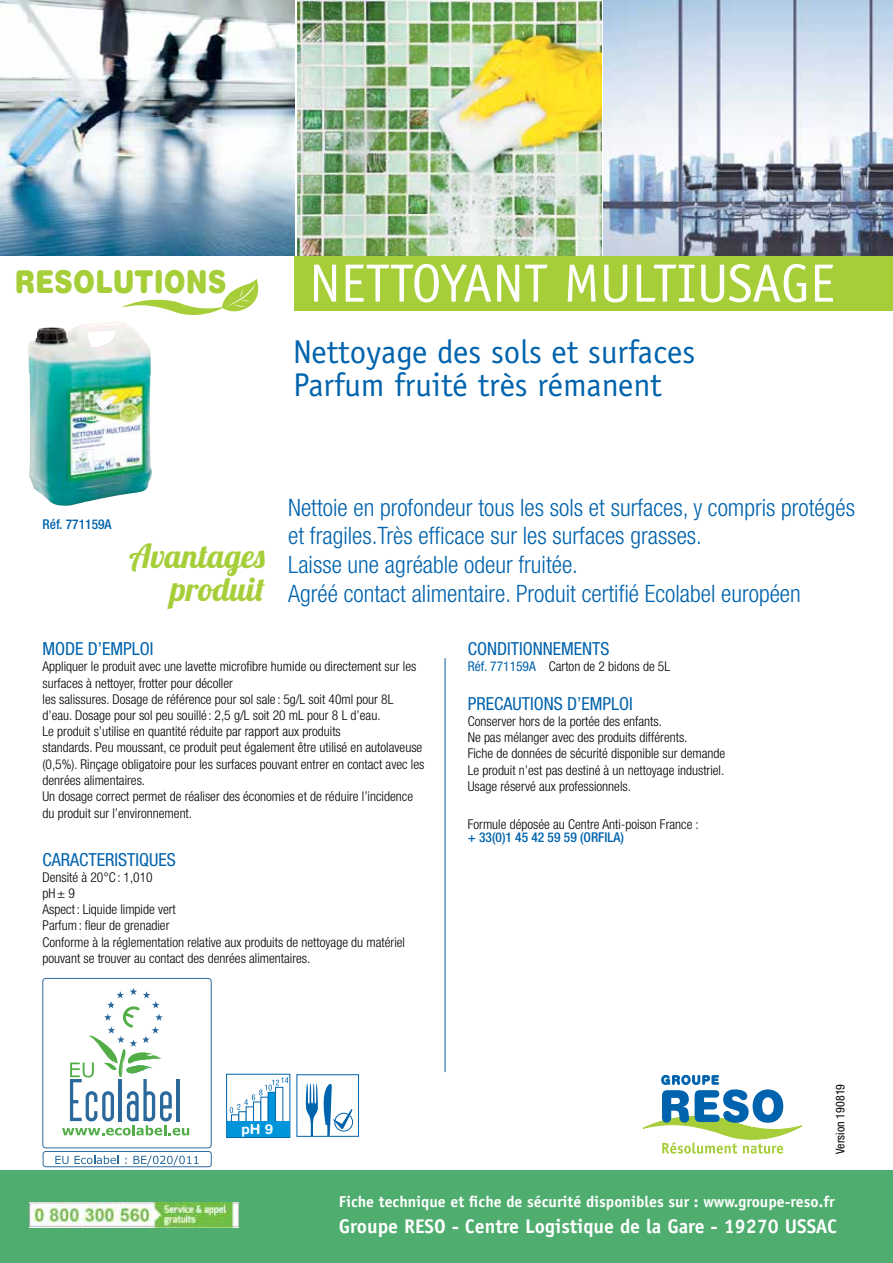
<style>
.page{position:relative;width:893px;height:1263px;background:#fff}
.page>*{position:absolute;margin:0;border:0;box-sizing:border-box;transform-origin:0 0}
.t1{font:54px "Officina Sans";color:#fff}
.t2{font:33px/33px "Officina Sans";color:#0063ad}
.t3{font:33px/33px "Lobster 1.4";color:#a6ce39;text-align:right}
.t4{font:900 31.5px "Helvetica Rounded";color:#a6ce39;scale:.84 1}
.t5{font:300 condensed 24px/28.8px "Helvetica Neue LT";color:#0063ad}
.t6{font:700 19.8px "Officina Sans";color:#fff}
.t7{font:condensed 18px "Helvetica Neue LT";color:#0063ad}
.t8{font:700 15.75px "Officina Sans";color:#fff}
.t9{font:700 13.8px "Helvetica Rounded";color:#fff}
.t10{font:300 condensed 13.5px/16.2px "Helvetica Neue LT";color:#000}
.t11{font:500 condensed 13.5px "Helvetica Neue";color:#0063ad}
.t12{font:condensed 12px "Helvetica Neue LT";color:#000}
.s1{font-weight:400;color:#0063ad}
</style>
<div class="page">
<img style="left:604px;top:0;width:289px;height:255px">
<div style="left:0;top:1170px;width:893px;height:93px;background:#4fad6f"></div>
<svg style="left:643px;top:1075px;width:160px;height:78px"></svg>
<hr style="left:445px;top:658px;width:1px;height:414px;background:#0063ad">
<img style="left:0;top:0;width:295px;height:255px">
<img style="left:298px;top:0;width:304px;height:256px">
<svg style="left:121px;top:279px;width:138px;height:36px"></svg>
<div style="left:297px;top:1074px;width:62px;height:63px;background:#fff;border:1px solid #0063ad"></div>
<svg style="left:306px;top:1083px;width:47px;height:53px"></svg>
<div style="left:295px;top:256px;width:598px;height:54px;background:#a6ce39"></div>
<div style="left:226px;top:1074px;width:64px;height:64px;border:1px solid #0063ad"></div>
<div style="left:231px;top:1114px;width:8px;height:16px;border:1px solid #0066ae"></div>
<div style="left:253px;top:1102px;width:8px;height:29px;border:1px solid #0066ae"></div>
<div style="left:268px;top:1092px;width:7px;height:39px;background:#0095da"></div>
<div style="left:268px;top:1092px;width:8px;height:39px;border:1px solid #0066ae"></div>
<div style="left:275px;top:1087px;width:8px;height:44px;border:1px solid #0066ae"></div>
<div style="left:227px;top:1121px;width:62px;height:16px;background:#0095da"></div>
<svg style="left:230px;top:1077px;width:58px;height:36px"></svg>
<img style="left:28px;top:322px;width:124px;height:184px">
<img style="left:30px;top:1202px;width:209px;height:26px">
<div style="left:42px;top:978px;width:170px;height:170px;border:1px solid #2b699d;border-radius:3px"></div>
<svg style="left:62px;top:988px;width:127px;height:147px"></svg>
<hr style="left:177px;top:1079px;width:3px;height:42px;background:#2b699d">
<svg style="left:42px;top:1151px;width:170px;height:17px"></svg>
<h3 class="t4" style="left:15px;top:262px;width:254px">RESOLUTIONS</h3>
<h1 class="t1" style="left:310px;top:252px;width:527px">NETTOYANT MULTIUSAGE</h1>
<h2 class="t2" style="left:293px;top:335px;width:404px">Nettoyage des sols et surfaces<br>Parfum fruité très rémanent</h2>
<p class="t11" style="left:43px;top:516px;width:71px">Réf. 771159A</p>
<h2 class="t3" style="left:129px;top:539px;width:137px">Avantages produit</h2>
<h3 class="t5" style="left:288px;top:493px;width:568px">Nettoie en profondeur tous les sols et surfaces, y compris protégés et fragiles.Très efficace sur les surfaces grasses.<br>Laisse une agréable odeur fruitée.<br>Agréé contact alimentaire. Produit certifié Ecolabel européen</h3>
<h3 class="t7" style="left:43px;top:638px;width:113px">MODE D’EMPLOI</h3>
<p class="t10" style="left:43px;top:658px;width:383px">Appliquer le produit avec une lavette microfibre humide ou directement sur les surfaces à nettoyer, frotter pour décoller<br>les salissures. Dosage de référence pour sol sale : 5g/L soit 40ml pour 8L d’eau. Dosage pour sol peu souillé : 2,5 g/L soit 20 mL pour 8 L d’eau.<br>Le produit s’utilise en quantité réduite par rapport aux produits<br>standards. Peu moussant, ce produit peut également être utilisé en autolaveuse (0,5%). Rinçage obligatoire pour les surfaces pouvant entrer en contact avec les denrées alimentaires.<br>Un dosage correct permet de réaliser des économies et de réduire l’incidence du produit sur l’environnement.</p>
<h3 class="t7" style="left:43px;top:849px;width:135px">CARACTERISTIQUES</h3>
<p class="t10" style="left:43px;top:869px;width:364px">Densité à 20°C: 1,010<br>pH± 9<br>Aspect : Liquide limpide vert<br>Parfum: fleur de grenadier<br>Conforme à la réglementation relative aux produits de nettoyage du matériel pouvant se trouver au contact des denrées alimentaires.</p>
<h3 class="t7" style="left:468px;top:638px;width:143px">CONDITIONNEMENTS</h3>
<p class="t10" style="left:468px;top:658px;width:204px"><span class="s1">Réf. 771159A</span> Carton de 2 bidons de 5L</p>
<h3 class="t7" style="left:468px;top:693px;width:167px">PRECAUTIONS D’EMPLOI</h3>
<p class="t10" style="left:468px;top:713px;width:259px">Conserver hors de la portée des enfants.<br>Ne pas mélanger avec des produits différents.<br>Fiche de données de sécurité disponible sur demande Le produit n’est pas destiné à un nettoyage industriel.<br>Usage réservé aux professionnels.</p>
<p class="t10" style="left:468px;top:816px;width:233px">Formule déposée au Centre Anti-poison France :</p>
<p class="t11" style="left:468px;top:829px;width:158px">+ 33(0)1 45 42 59 59 (ORFILA)</p>
<p class="t9" style="left:242px;top:1120px;width:33px">pH 9</p>
<p class="t12" style="left:833px;top:1154px;width:71px;rotate:-90deg">Version 190819</p>
<p class="t8" style="left:339px;top:1192px;width:497px">Fiche technique et fiche de sécurité disponibles sur : www.groupe-reso.fr</p>
<h3 class="t6" style="left:339px;top:1214px;width:500px">Groupe RESO - Centre Logistique de la Gare - 19270 USSAC</h3>
</div>
